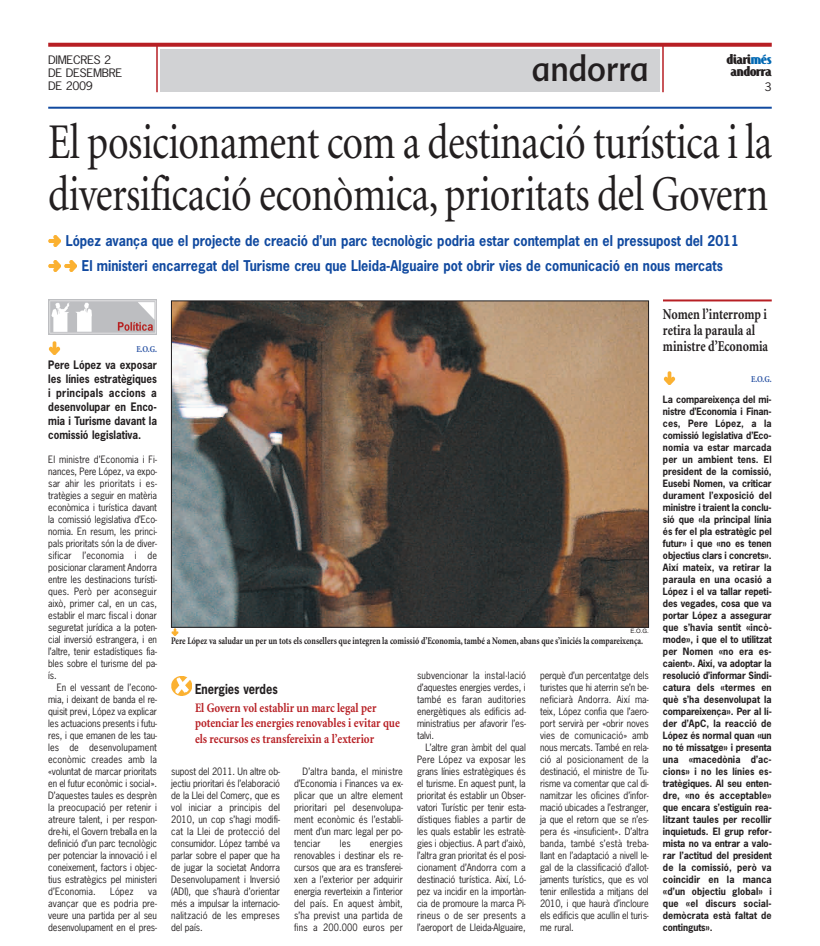
<style>
.page{position:relative;width:820px;height:946px;background:#fff}
.page>*{position:absolute;margin:0;border:0;box-sizing:border-box;transform-origin:0 0}
.t1{font:50px/52px "Minion";letter-spacing:-.01em;color:#231f20;scale:.8 1}
.t2{font:35px "Advert";color:#231f20;scale:.9 1}
.t3{font:700 15.1px/15.8px "Minion";color:#231f20;scale:.8 1}
.t4{font:700 15px "Jandoni";letter-spacing:-.02em;color:#231f20;scale:1.12 1}
.t5{font:700 14px/25.5px "News Gothic";color:#114aa0;text-align:center;scale:.9 1}
.t6{font:700 13px/15.6px "Minion";color:#b71f24;scale:.85 1}
.t7{font:700 13px "News Gothic";color:#231f20;scale:.85 1}
.t8{font:700 11px/14px "News Gothic";color:#231f20;text-align:justify;scale:.9 1}
.t9{font:11px/13.2px "News Gothic";letter-spacing:-.03em;color:#231f20;scale:1.12 1}
.t10{font:700 10px "Minion";color:#231f20;scale:.8 1}
.t11{font:9.5px/12px "News Gothic";letter-spacing:-.01em;color:#231f20;text-align:justify;scale:.95 1}
.t12{font:700 9.5px/12px "News Gothic";letter-spacing:.005em;color:#231f20;text-align:justify;scale:.95 1}
.t13{font:700 9px "Minion";color:#2b54a4;scale:.85 1}
.t14{font:6px "Helvetica";color:#231f20}
.s1{color:#0168b3}
</style>
<div class="page">
<hr style="left:662px;top:45px;width:1px;height:47px;background:#b71f24">
<svg style="left:48px;top:43px;width:723px;height:4px;background:#bb2d32"></svg>
<hr style="left:156px;top:45px;width:2px;height:47px;background:#b71f24">
<div style="left:160px;top:49px;width:499px;height:43px;background:#d1d2d4"></div>
<img style="left:48px;top:300px;width:109px;height:35px">
<hr style="left:48px;top:107px;width:723px;height:2px;background:#114aa0">
<svg style="left:48px;top:235px;width:13px;height:12px"></svg>
<svg style="left:48px;top:341px;width:13px;height:13px"></svg>
<svg style="left:48px;top:260px;width:29px;height:12px"></svg>
<img style="left:173px;top:303px;width:473px;height:323px">
<div style="left:171px;top:301px;width:477px;height:327px;border:1px solid #231f20"></div>
<svg style="left:171px;top:628px;width:7px;height:7px"></svg>
<img style="left:171px;top:676px;width:20px;height:20px">
<hr style="left:662px;top:299px;width:109px;height:2px;background:#b71f24">
<svg style="left:663px;top:371px;width:12px;height:13px"></svg>
<p class="t9" style="left:48px;top:53px;width:68px">DIMECRES 2<br>DE DESEMBRE<br>DE 2009</p>
<h3 class="t4" style="left:726px;top:50px;width:42px">diari<span class="s1">més</span></h3>
<h2 class="t2" style="left:531px;top:49px;width:132px">andorra</h2>
<h3 class="t4" style="left:730px;top:62px;width:38px">andorra</h3>
<p class="t9" style="left:764px;top:80px;width:8px">3</p>
<h1 class="t1" style="left:48px;top:120px;width:906px">El posicionament com a destinació turística i la diversificació econòmica, prioritats del Govern</h1>
<h3 class="t5" style="left:66px;top:228px;width:749px">López avança que el projecte de creació d’un parc tecnològic podria estar contemplat en el pressupost del 2011<br>El ministeri encarregat del Turisme creu que Lleida-Alguaire pot obrir vies de comunicació en nous mercats</h3>
<p class="t13" style="left:136px;top:346px;width:26px">E.O.G.</p>
<p class="t8" style="left:48px;top:359px;width:122px">Pere López va exposar les línies estratègiques i principals accions a desenvolupar en Enco&shy;mia i Turisme davant la comissió legislativa.</p>
<p class="t11" style="left:48px;top:453px;width:116px">El ministre d’Economia i Fi&shy;nances, Pere López, va expo&shy;sar ahir les prioritats i es&shy;tratègies a seguir en matèria econòmica i turística davant la comissió legislativa d’Eco&shy;nomia. En resum, les princi&shy;pals prioritats són la de diver&shy;sificar l’economia i de posicionar clarament Andorra entre les destinacions turísti&shy;ques. Però per aconseguir això, primer cal, en un cas, establir el marc fiscal i donar seguretat jurídica a la poten&shy;cial inversió estrangera, i en l’altre, tenir estadístiques fia&shy;bles sobre el turisme del pa&shy;ís.</p>
<p class="t11" style="left:48px;top:681px;width:116px;text-indent:9px">En el vessant de l’econo&shy;mia, i deixant de banda el re&shy;quisit previ, López va explicar les actuacions presents i futu&shy;res, i que emanen de les tau&shy;les de desenvolupament econòmic creades amb la «voluntat de marcar prioritats en el futur econòmic i social».<br>D’aquestes taules es desprèn la preocupació per retenir i atreure talent, i per respon&shy;dre-hi, el Govern treballa en la definició d’un parc tecnològic per potenciar la innovació i el coneixement, factors i objec&shy;tius estratègics pel ministeri d’Economia.</p>
<p class="t11" style="left:110px;top:885px;width:26px">López</p>
<p class="t11" style="left:48px;top:885px;width:116px;text-indent:100px">va avançar que es podria pre&shy;veure una partida per al seu desenvolupament en el pres-</p>
<p class="t14" style="left:630px;top:629px;width:20px">E.O.G.</p>
<p class="t10" style="left:171px;top:637px;width:591px">Pere López va saludar un per un tots els consellers que integren la comissió d’Economia, també a Nomen, abans que s’iniciés la compareixença.</p>
<h3 class="t7" style="left:195px;top:682px;width:99px">Energies verdes</h3>
<h3 class="t6" style="left:195px;top:701px;width:242px">El Govern vol establir un marc legal per potenciar les energies renovables i evitar que els recursos es transfereixin a l’exterior</h3>
<p class="t11" style="left:171px;top:765px;width:116px">supost del 2011. Un altre ob&shy;jectiu prioritari és l’elaboració de la Llei del Comerç, que es vol iniciar a principis del 2010, un cop s’hagi modifi&shy;cat la Llei de protecció del consumidor. López també va parlar sobre el paper que ha de jugar la societat Andorra Desenvolupament i Inversió (ADI), que s’haurà d’orientar més a impulsar la internacio&shy;nalització de les empreses del país.</p>
<p class="t11" style="left:294px;top:765px;width:116px;text-indent:9px">D’altra banda, el ministre d’Economia i Finances va ex&shy;plicar que un altre element prioritari pel desenvolupa&shy;ment econòmic és l’establi&shy;ment d’un marc legal per po&shy;tenciar</p>
<p class="t11" style="left:294px;top:837px;width:116px;text-indent:76px">energies renovables i destinar els re&shy;cursos que ara es transferei&shy;xen a l’exterior per adquirir energia reverteixin a l’interior del país. En aquest àmbit, s’ha previst una partida de fins a 200.000 euros per</p>
<p class="t11" style="left:339px;top:837px;width:13px">les</p>
<p class="t11" style="left:417px;top:669px;width:116px">subvencionar la instal·lació d’aquestes energies verdes, i també es faran auditories energètiques als edificis ad&shy;ministratius per afavorir l’es&shy;talvi.</p>
<p class="t11" style="left:417px;top:741px;width:116px;text-indent:9px">L’altre gran àmbit del qual Pere López va exposar les grans línies estratègiques és el turisme. En aquest punt, la prioritat és establir un Obser&shy;vatori Turístic per tenir esta&shy;dístiques fiables a partir de les quals establir les estratè&shy;gies i objectius. A part d’això, l’altra gran prioritat és el posi&shy;cionament d’Andorra com a destinació turística. Així, Ló&shy;pez va incidir en la importàn&shy;cia de promoure la marca Pi&shy;rineus o de ser presents a l’aeroport de Lleida-Alguaire,</p>
<p class="t11" style="left:540px;top:669px;width:116px">perquè d’un percentatge dels turistes que hi aterrin se’n be&shy;neficiarà Andorra. Així ma&shy;teix, López confia que l’aero&shy;port servirà per «obrir noves vies de comunicació» amb nous mercats. També en rela&shy;ció al posicionament de la destinació, el ministre de Tu&shy;risme va comentar que cal di&shy;namitzar les oficines d’infor&shy;mació ubicades a l’estranger, ja que el retorn que se n’es&shy;pera és «insuficient». D’altra banda, també s’està treba&shy;llant en l’adaptació a nivell le&shy;gal de la classificació d’allot&shy;jaments turístics, que es vol tenir enllestida a mitjans del 2010, i que haurà d’incloure els edificis que acullin el turis&shy;me rural.</p>
<h3 class="t3" style="left:662px;top:308px;width:133px">Nomen l’interromp i retira la paraula al ministre d’Economia</h3>
<p class="t13" style="left:750px;top:376px;width:26px">E.O.G.</p>
<p class="t12" style="left:662px;top:393px;width:116px">La compareixença del mi&shy;nistre d’Economia i Finan&shy;ces, Pere López, a la comissió legislativa d’Eco&shy;nomia va estar marcada per un ambient tens. El president de la comissió, Eusebi Nomen, va criticar durament l’exposició del ministre i traient la conclu&shy;sió que «la principal línia és fer el pla estratègic pel futur» i que «no es tenen objectius clars i concrets».<br>Així mateix, va retirar la paraula en una ocasió a López i el va tallar repeti&shy;des vegades, cosa que va portar López a assegurar que s’havia sentit «incò&shy;mode», i que el to utilitzat per Nomen «no era es&shy;caient». Així, va adoptar la resolució d’informar Sindi&shy;catura dels «termes en què s’ha desenvolupat la compareixença». Per al lí&shy;der d’ApC, la reacció de López és normal quan «un no té missatge» i presenta una «macedònia d’ac&shy;cions» i no les línies es&shy;tratègiques. Al seu enten&shy;dre, «no és acceptable» que encara s’estiguin rea&shy;litzant taules per recollir inquietuds. El grup refor&shy;mista no va entrar a valo&shy;rar l’actitud del president de la comissió, però va coincidir en la manca «d’un objectiu global» i que «el discurs social&shy;demòcrata està faltat de continguts».</p>
</div>
